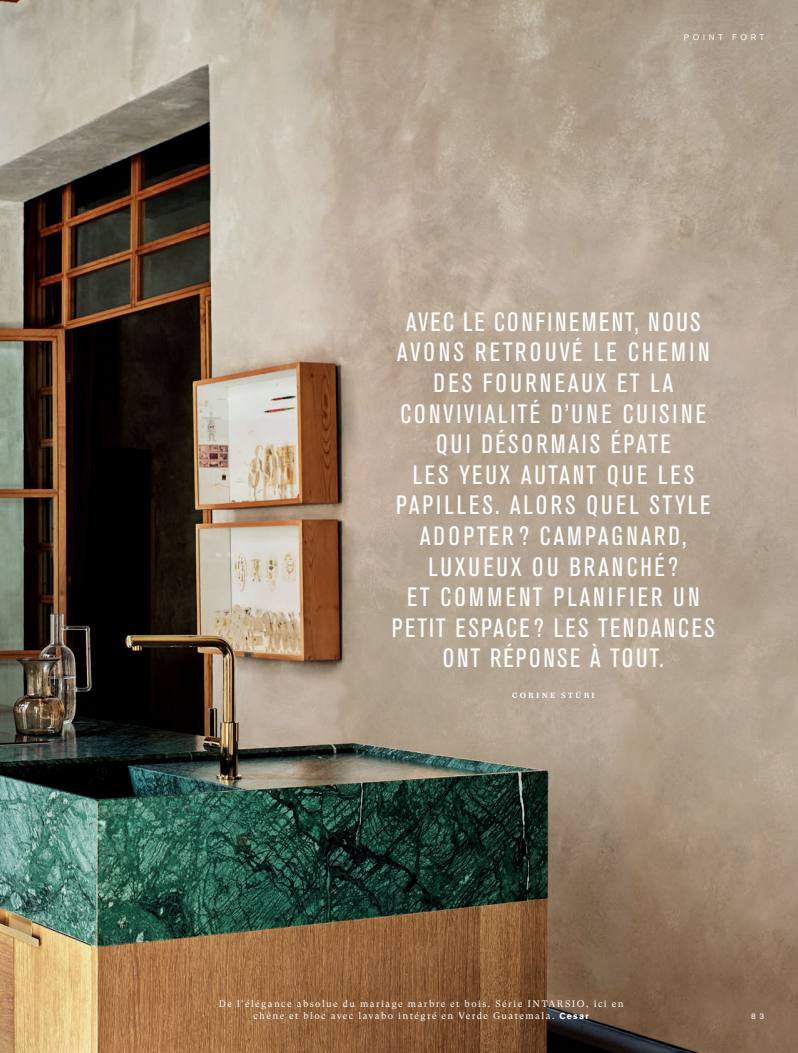
<style>
.page{position:relative;width:798px;height:1053px;background:#fff}
.page>*{position:absolute;margin:0;border:0;box-sizing:border-box;transform-origin:0 0}
.TITRE_petit____CHAPE{font:condensed 26.25px/30.6px "Akzidenz Grotesk BE";letter-spacing:.11em;color:#fff;text-align:center}
.TITRE_petit____CHAPE-2{font:condensed 26.25px/30.6px "Akzidenz Grotesk BE";letter-spacing:.09em;color:#fff;text-align:center}
.LEGENDES_150{font:9.38px/12.2px "GT Super Text";letter-spacing:.15em;color:#fff;text-align:center}
.INFOS_chapitre___fol{font:8.12px "Akzidenz Grotesk BE";letter-spacing:.47em;color:#fff}
.titre_dossier_photos{font:700 7.5px "GT Super Text";letter-spacing:.31em;color:#fff}
.s1{font-family:"Akzidenz Grotesk BE";font-weight:700;font-size:8.75px}
</style>
<div class="page">
<img style="left:0;top:0;width:797px;height:1052px">
<p class="INFOS_chapitre___fol" style="left:683px;top:32px;width:82px">POINT FORT</p>
<p class="TITRE_petit____CHAPE" style="left:396px;top:307px;width:315px">AVEC LE CONFINEMENT, NOUS<br>AVONS RETROUVÉ LE CHEMIN<br>DES FOURNEAUX ET LA<br>CONVIVIALITÉ D’UNE CUISINE<br>QUI DÉSORMAIS ÉPATE<br>LES YEUX AUTANT QUE LES<br>PAPILLES. ALORS QUEL STYLE<br>ADOPTER? CAMPAGNARD,<br>LUXUEUX OU BRANCHÉ?</p>
<p class="TITRE_petit____CHAPE-2" style="left:392px;top:582px;width:324px">ET COMMENT PLANIFIER UN<br>PETIT ESPACE? LES TENDANCES<br>ONT RÉPONSE À TOUT.</p>
<p class="titre_dossier_photos" style="left:512px;top:691px;width:84px">CORINE STÜBI</p>
<p class="LEGENDES_150" style="left:219px;top:997px;width:406px">De l’élégance absolue du mariage marbre et bois. Série INTARSIO, ici en chêne et bloc avec lavabo intégré en Verde Guatemala. <span class="s1">Cesar</span></p>
<p class="INFOS_chapitre___fol" style="left:750px;top:1011px;width:15px">8 3</p>
</div>
